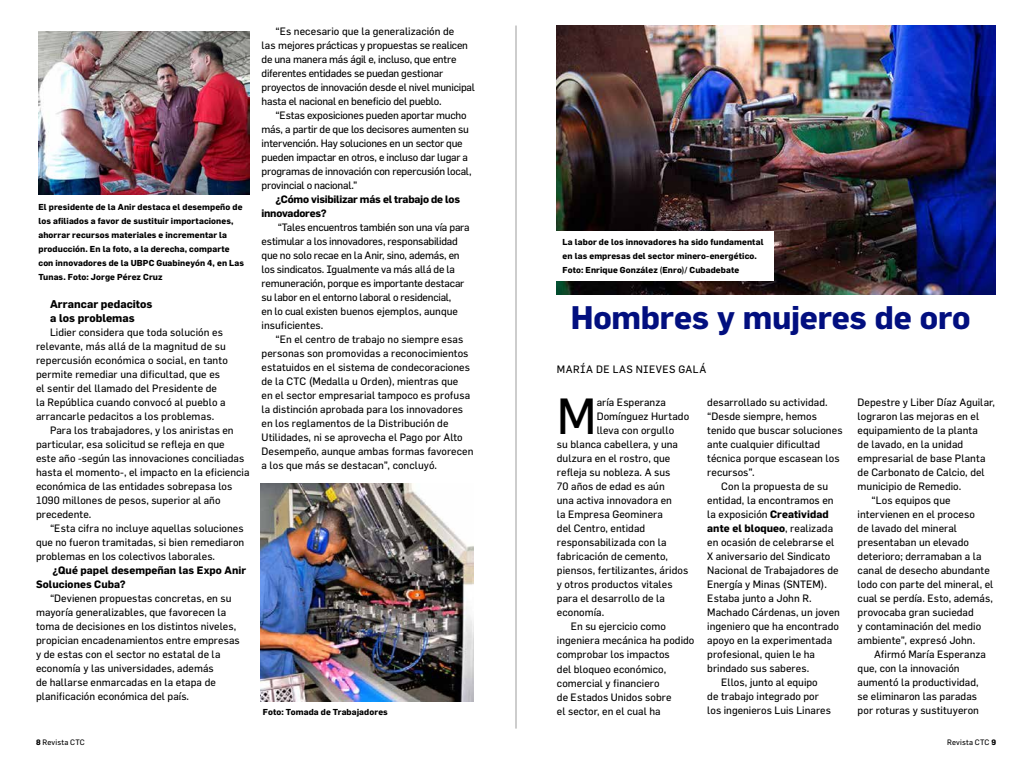
<style>
.page{position:relative;width:1032px;height:766px;background:#fff}
.page>*{position:absolute;margin:0;border:0;box-sizing:border-box;transform-origin:0 0}
.t1{font:49.8px "Flama";color:#000}
.t2{font:700 32px "Flama";letter-spacing:-.01em;color:#020f7f}
.t3{font:700 11px/14px "Flama";letter-spacing:.005em;color:#000}
.t4{font:10.5px/14px "Flama";letter-spacing:.005em;color:#000}
.t5{font:10.5px/14px "Flama";letter-spacing:-.02em;color:#000}
.t6{font:700 10.5px/14px "Flama";color:#000}
.t7{font:700 10.5px/14px "Flama";letter-spacing:-.02em;color:#000}
.t8{font:10.5px "Flama";letter-spacing:.04em;color:#000}
.t9{font:700 8.5px/14px "Flama";letter-spacing:.01em;color:#000}
.t10{font:7.7px "Flama";letter-spacing:.02em;color:#000}
.s1{font-weight:700}
.s2{font-weight:400}
</style>
<div class="page">
<img style="left:557px;top:26px;width:439px;height:268px">
<div style="left:557px;top:231px;width:217px;height:49px;background:#fff"></div>
<hr style="left:515px;top:26px;width:1px;height:702px;background:#9d9d9c">
<img style="left:38px;top:31px;width:212px;height:163px">
<img style="left:260px;top:483px;width:214px;height:218px">
<p class="t9" style="left:38px;top:200px;width:207px">El presidente de la Anir destaca el desempeño de los afiliados a favor de sustituir importaciones, ahorrar recursos materiales e incrementar la producción. En la foto, a la derecha, comparte con innovadores de la UBPC Guabineyón 4, en Las Tunas. Foto: Jorge Pérez Cruz</p>
<p class="t3" style="left:50px;top:297px;width:104px">Arrancar pedacitos a los problemas</p>
<p class="t4" style="left:36px;top:325px;width:193px;text-indent:14px">Lidier considera que toda solución es relevante, más allá de la magnitud de su repercusión económica o social, en tanto permite remediar una dificultad, que es el sentir del llamado del Presidente de la República cuando convocó al pueblo a arrancarle pedacitos a los problemas.</p>
<p class="t4" style="left:36px;top:423px;width:215px;text-indent:14px">Para los trabajadores, y los aniristas en particular, esa solicitud se refleja en que<br>este año -según las innovaciones conciliadas hasta el momento-, el impacto en la eficiencia económica de las entidades sobrepasa los 1090 millones de pesos, superior al año precedente.</p>
<p class="t4" style="left:36px;top:521px;width:210px;text-align:justify;text-indent:14px">“Esta cifra no incluye aquellas soluciones que no fueron tramitadas, si bien remediaron problemas en los colectivos laborales.</p>
<p class="t6" style="left:36px;top:563px;width:212px;text-indent:17px">¿Qué papel desempeñan las Expo Anir<br>Soluciones Cuba?</p>
<p class="t4" style="left:36px;top:591px;width:205px;text-indent:14px">“Devienen propuestas concretas, en su mayoría generalizables, que favorecen la toma de decisiones en los distintos niveles, propician encadenamientos entre empresas y de estas con el sector no estatal de la economía y las universidades, además<br>de hallarse enmarcadas en la etapa de planificación económica del país.</p>
<p class="t5" style="left:262px;top:24px;width:215px;text-indent:14px">“Es necesario que la generalización de<br>las mejores prácticas y propuestas se realicen de una manera más ágil e, incluso, que entre diferentes entidades se puedan gestionar proyectos de innovación desde el nivel municipal hasta el nacional en beneficio del pueblo.</p>
<p class="t5" style="left:262px;top:108px;width:211px;text-indent:14px">“Estas exposiciones pueden aportar mucho más, a partir de que los decisores aumenten su intervención. Hay soluciones en un sector que pueden impactar en otros, e incluso dar lugar a programas de innovación con repercusión local, provincial o nacional.”</p>
<p class="t7" style="left:262px;top:192px;width:200px;text-indent:14px">¿Cómo visibilizar más el trabajo de los innovadores?</p>
<p class="t5" style="left:262px;top:220px;width:210px;text-indent:16px">“Tales encuentros también son una vía para estimular a los innovadores, responsabilidad que no solo recae en la Anir, sino, además, en los sindicatos. Igualmente va más allá de la remuneración, porque es importante destacar su labor en el entorno laboral o residencial,<br>en lo cual existen buenos ejemplos, aunque insuficientes.</p>
<p class="t4" style="left:262px;top:332px;width:213px;text-indent:14px">“En el centro de trabajo no siempre esas personas son promovidas a reconocimientos estatuidos en el sistema de condecoraciones de la CTC (Medalla u Orden), mientras que<br>en el sector empresarial tampoco es profusa la distinción aprobada para los innovadores en los reglamentos de la Distribución de Utilidades, ni se aprovecha el Pago por Alto Desempeño, aunque ambas formas favorecen a los que más se destacan”, concluyó.</p>
<p class="t9" style="left:263px;top:704px;width:126px">Foto: Tomada de Trabajadores</p>
<p class="t9" style="left:562px;top:235px;width:202px">La labor de los innovadores ha sido fundamental en las empresas del sector minero-energético.<br>Foto: Enrique González (Enro)/ Cubadebate</p>
<h2 class="t2" style="left:571px;top:298px;width:401px">Hombres y mujeres de oro</h2>
<p class="t8" style="left:557px;top:362px;width:151px">MARÍA DE LAS NIEVES GALÁ</p>
<h1 class="t1" style="left:557px;top:386px;width:41px">M</h1>
<p class="t4" style="left:597px;top:395px;width:71px">aría Esperanza</p>
<p class="t4" style="left:857px;top:395px;width:139px">Depestre y Liber Díaz Aguilar,</p>
<p class="t4" style="left:857px;top:409px;width:123px">lograron las mejoras en el</p>
<p class="t4" style="left:857px;top:423px;width:122px">equipamiento de la planta</p>
<p class="t4" style="left:857px;top:437px;width:107px">de lavado, en la unidad</p>
<p class="t4" style="left:857px;top:451px;width:129px">empresarial de base Planta</p>
<p class="t4" style="left:857px;top:465px;width:129px">de Carbonato de Calcio, del</p>
<p class="t4" style="left:857px;top:479px;width:105px">municipio de Remedio.</p>
<p class="t4" style="left:871px;top:493px;width:80px">“Los equipos que</p>
<p class="t4" style="left:857px;top:507px;width:119px">intervienen en el proceso</p>
<p class="t4" style="left:857px;top:521px;width:101px">de lavado del mineral</p>
<p class="t4" style="left:857px;top:535px;width:113px">presentaban un elevado</p>
<p class="t4" style="left:857px;top:549px;width:126px">deterioro; derramaban a la</p>
<p class="t4" style="left:857px;top:563px;width:134px">canal de desecho abundante</p>
<p class="t4" style="left:857px;top:577px;width:137px">lodo con parte del mineral, el</p>
<p class="t4" style="left:857px;top:591px;width:137px">cual se perdía. Esto, además,</p>
<p class="t4" style="left:857px;top:605px;width:118px">provocaba gran suciedad</p>
<p class="t4" style="left:857px;top:619px;width:125px">y contaminación del medio</p>
<p class="t4" style="left:857px;top:633px;width:119px">ambiente”, expresó John.</p>
<p class="t4" style="left:874px;top:647px;width:113px">Afirmó María Esperanza</p>
<p class="t4" style="left:857px;top:661px;width:103px">que, con la innovación</p>
<p class="t4" style="left:857px;top:675px;width:123px">aumentó la productividad,</p>
<p class="t4" style="left:857px;top:689px;width:121px">se eliminaron las paradas</p>
<p class="t4" style="left:857px;top:703px;width:123px">por roturas y sustituyeron</p>
<p class="t4" style="left:707px;top:395px;width:137px">desarrollado su actividad. “Desde siempre, hemos tenido que buscar soluciones ante cualquier dificultad técnica porque escasean los recursos”.</p>
<p class="t4" style="left:721px;top:479px;width:108px">Con la propuesta de su</p>
<p class="t4" style="left:707px;top:493px;width:128px">entidad, la encontramos en</p>
<p class="t4" style="left:707px;top:507px;width:123px">la exposición <span class="s1">Creatividad</span></p>
<p class="t6" style="left:707px;top:521px;width:127px">ante el bloqueo<span class="s2">, realizada</span></p>
<p class="t4" style="left:707px;top:535px;width:128px">en ocasión de celebrarse el</p>
<p class="t4" style="left:707px;top:549px;width:125px">X aniversario del Sindicato</p>
<p class="t4" style="left:707px;top:563px;width:133px">Nacional de Trabajadores de</p>
<p class="t4" style="left:707px;top:577px;width:121px">Energía y Minas (SNTEM).</p>
<p class="t4" style="left:707px;top:591px;width:106px">Estaba junto a John R.</p>
<p class="t4" style="left:707px;top:605px;width:134px">Machado Cárdenas, un joven</p>
<p class="t4" style="left:707px;top:619px;width:133px">ingeniero que ha encontrado</p>
<p class="t4" style="left:707px;top:633px;width:126px">apoyo en la experimentada</p>
<p class="t4" style="left:707px;top:647px;width:109px">profesional, quien le ha</p>
<p class="t4" style="left:707px;top:661px;width:103px">brindado sus saberes.</p>
<p class="t4" style="left:721px;top:675px;width:98px">Ellos, junto al equipo</p>
<p class="t4" style="left:707px;top:689px;width:113px">de trabajo integrado por</p>
<p class="t4" style="left:707px;top:703px;width:125px">los ingenieros Luis Linares</p>
<p class="t4" style="left:597px;top:409px;width:94px">Domínguez Hurtado</p>
<p class="t4" style="left:597px;top:423px;width:79px">lleva con orgullo</p>
<p class="t4" style="left:557px;top:437px;width:123px">su blanca cabellera, y una</p>
<p class="t4" style="left:557px;top:451px;width:115px">dulzura en el rostro, que</p>
<p class="t4" style="left:557px;top:465px;width:115px">refleja su nobleza. A sus</p>
<p class="t4" style="left:557px;top:479px;width:109px">70 años de edad es aún</p>
<p class="t4" style="left:557px;top:493px;width:117px">una activa innovadora en</p>
<p class="t4" style="left:557px;top:507px;width:108px">la Empresa Geominera</p>
<p class="t4" style="left:557px;top:521px;width:90px">del Centro, entidad</p>
<p class="t4" style="left:557px;top:535px;width:111px">responsabilizada con la</p>
<p class="t4" style="left:557px;top:549px;width:113px">fabricación de cemento,</p>
<p class="t4" style="left:557px;top:563px;width:133px">piensos, fertilizantes, áridos</p>
<p class="t4" style="left:557px;top:577px;width:117px">y otros productos vitales</p>
<p class="t4" style="left:557px;top:591px;width:110px">para el desarrollo de la</p>
<p class="t4" style="left:557px;top:605px;width:49px">economía.</p>
<p class="t4" style="left:571px;top:619px;width:97px">En su ejercicio como</p>
<p class="t4" style="left:557px;top:633px;width:139px">ingeniera mecánica ha podido</p>
<p class="t4" style="left:557px;top:647px;width:114px">comprobar los impactos</p>
<p class="t4" style="left:557px;top:661px;width:111px">del bloqueo económico,</p>
<p class="t4" style="left:557px;top:675px;width:104px">comercial y financiero</p>
<p class="t4" style="left:557px;top:689px;width:116px">de Estados Unidos sobre</p>
<p class="t4" style="left:557px;top:703px;width:105px">el sector, en el cual ha</p>
<p class="t10" style="left:36px;top:737px;width:50px"><span class="s1">8</span> Revista CTC</p>
<p class="t10" style="left:947px;top:737px;width:50px">Revista CTC <span class="s1">9</span></p>
</div>
